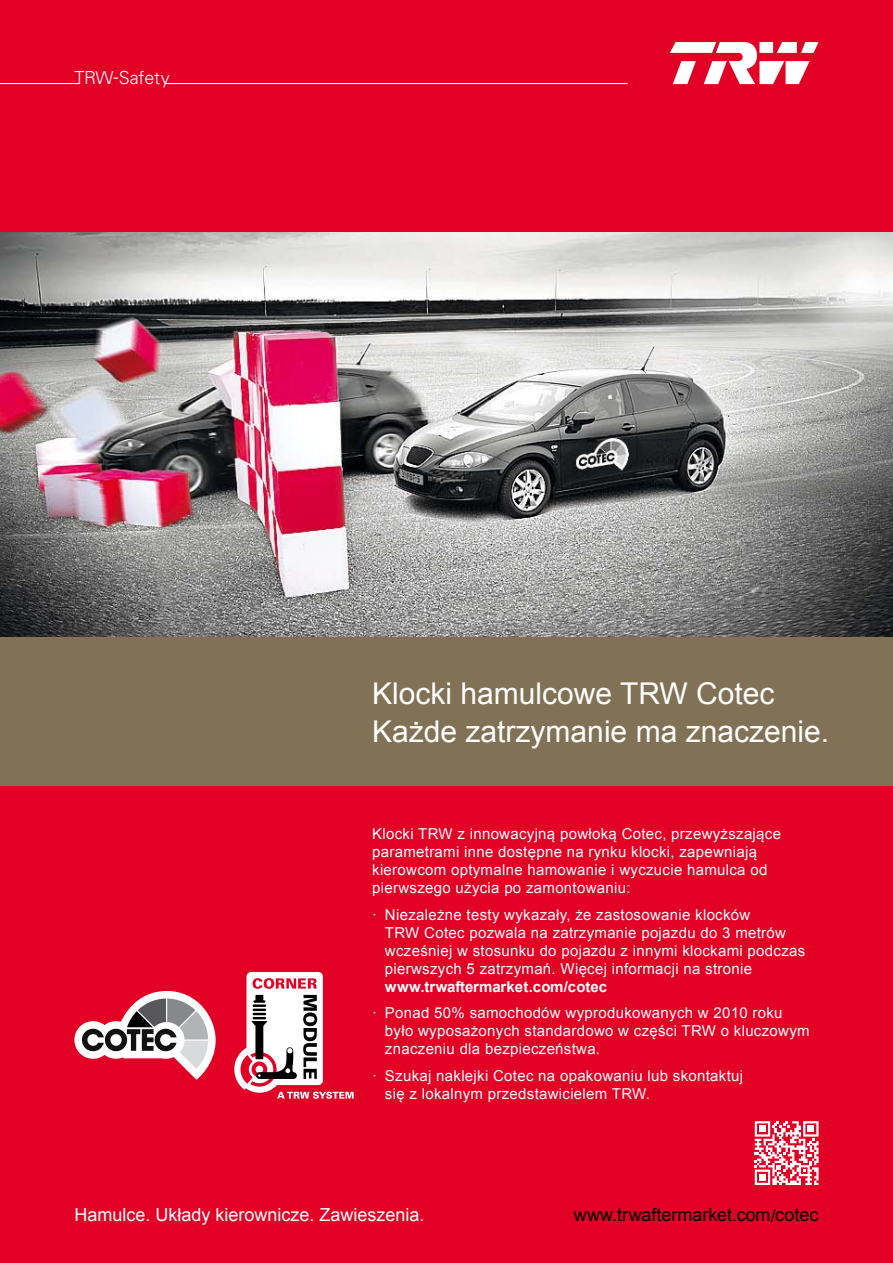
<style>
.page{position:relative;width:893px;height:1263px;background:#e20025}
.page>*{position:absolute;margin:0;border:0;box-sizing:border-box;transform-origin:0 0}
.t1{font:30px/37.5px "Arial";color:#fff}
.t2{font:18px "Arial";color:#fff}
.t3{font:18px "Arial";color:#000}
.t4{font:300 18px "Univers LT Std";letter-spacing:-.01em;color:#fff}
.t5{font:15px/18px "Arial";letter-spacing:.02em;color:#fff}
.t6{font:700 15px "Arial";color:#fff}
</style>
<div class="page">
<img style="left:0;top:233px;width:893px;height:404px">
<div style="left:0;top:637px;width:893px;height:149px;background:#817155"></div>
<svg style="left:234px;top:972px;width:120px;height:127px"></svg>
<svg style="left:74px;top:991px;width:142px;height:89px"></svg>
<svg style="left:670px;top:42px;width:149px;height:42px"></svg>
<svg style="left:755px;top:1121px;width:64px;height:64px"></svg>
<div style="left:759px;top:1174px;width:7px;height:6px;background:#fff"></div>
<hr style="left:165px;top:83px;width:463px;height:1px;background:#fff">
<hr style="left:0;top:83px;width:80px;height:1px;background:#fff">
<p class="t4" style="left:74px;top:67px;width:97px">TRW-Safety</p>
<h1 class="t1" style="left:372px;top:675px;width:458px">Klocki hamulcowe TRW Cotec<br>Każde zatrzymanie ma znaczenie.</h1>
<p class="t5" style="left:372px;top:825px;width:410px">Klocki TRW z innowacyjną powłoką Cotec, przewyższające parametrami inne dostępne na rynku klocki, zapewniają kierowcom optymalne hamowanie i wyczucie hamulca od pierwszego użycia po zamontowaniu:</p>
<p class="t5" style="left:385px;top:906px;width:422px;text-indent:-13px">· Niezależne testy wykazały, że zastosowanie klocków<br>TRW Cotec pozwala na zatrzymanie pojazdu do 3 metrów wcześniej w stosunku do pojazdu z innymi klockami podczas pierwszych 5 zatrzymań. Więcej informacji na stronie</p>
<p class="t6" style="left:385px;top:976px;width:224px">www.trwaftermarket.com/cotec</p>
<p class="t5" style="left:385px;top:1004px;width:426px;text-indent:-13px">· Ponad 50% samochodów wyprodukowanych w 2010 roku było wyposażonych standardowo w części TRW o kluczowym znaczeniu dla bezpieczeństwa.</p>
<p class="t5" style="left:385px;top:1067px;width:360px;text-indent:-13px">· Szukaj naklejki Cotec na opakowaniu lub skontaktuj się z lokalnym przedstawicielem TRW.</p>
<p class="t2" style="left:74px;top:1202px;width:352px">Hamulce. Układy kierownicze. Zawieszenia.</p>
<p class="t3" style="left:574px;top:1203px;width:246px">www.trwaftermarket.com/cotec</p>
</div>
